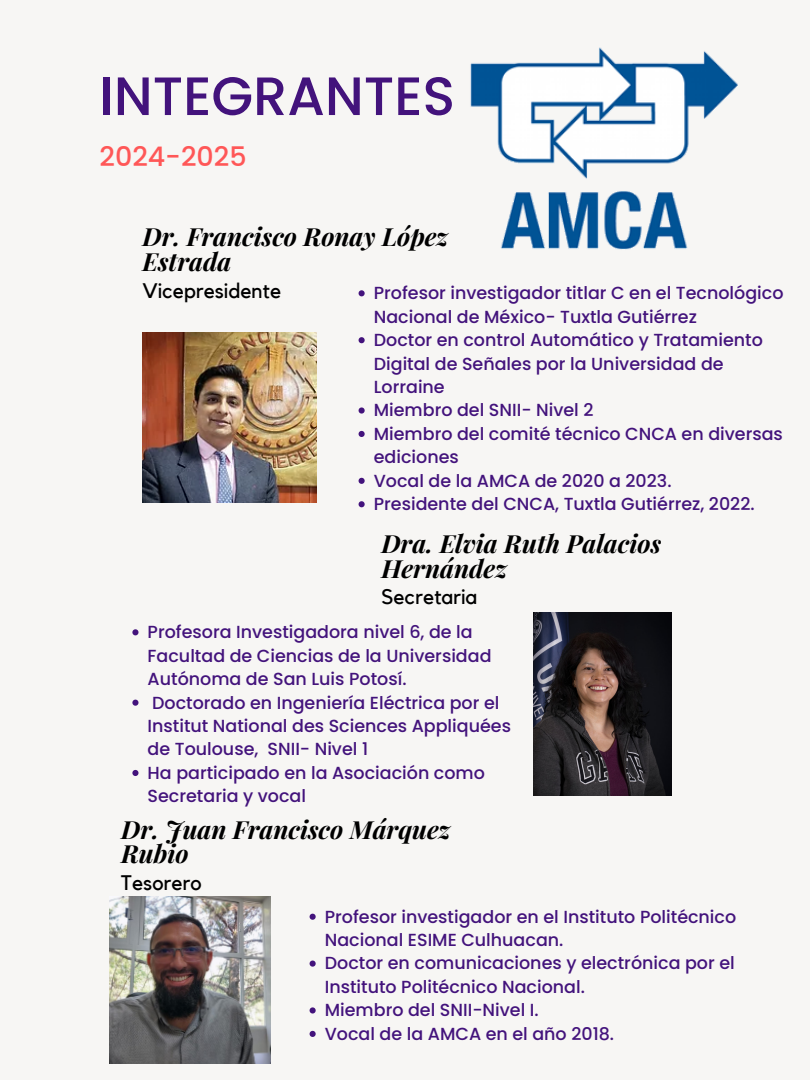
<style>
.page{position:relative;width:810px;height:1080px;background:#f7f6f4}
.page>*{position:absolute;margin:0;border:0;box-sizing:border-box;transform-origin:0 0}
.t1{font:500 54px "Poppins";color:#43137c}
.t2{font:500 26.94px "Poppins";color:#ff5757}
.t3{font:italic 700 25px/24.9px "Playfair Display";color:#000}
.t4{font:21px "Kollektif";color:#000}
.t5{font:500 17.5px/23.4px "Poppins";color:#43137c}
</style>
<div class="page">
<img style="left:533px;top:612px;width:138px;height:184px">
<img style="left:142px;top:332px;width:174px;height:170px">
<img style="left:470px;top:47px;width:268px;height:203px">
<img style="left:109px;top:896px;width:161px;height:167px">
<svg style="left:132px;top:629px;width:6px;height:6px"></svg>
<svg style="left:132px;top:700px;width:6px;height:6px"></svg>
<svg style="left:132px;top:770px;width:6px;height:6px"></svg>
<svg style="left:310px;top:914px;width:6px;height:6px"></svg>
<svg style="left:310px;top:961px;width:6px;height:6px"></svg>
<svg style="left:310px;top:1007px;width:6px;height:7px"></svg>
<svg style="left:310px;top:1031px;width:6px;height:6px"></svg>
<svg style="left:359px;top:290px;width:6px;height:6px"></svg>
<svg style="left:359px;top:337px;width:6px;height:6px"></svg>
<svg style="left:359px;top:407px;width:6px;height:7px"></svg>
<svg style="left:359px;top:431px;width:6px;height:6px"></svg>
<svg style="left:359px;top:478px;width:6px;height:6px"></svg>
<svg style="left:359px;top:501px;width:6px;height:6px"></svg>
<h1 class="t1" style="left:100px;top:58px;width:357px">INTEGRANTES</h1>
<h2 class="t2" style="left:100px;top:138px;width:149px">2024-2025</h2>
<h3 class="t3" style="left:142px;top:224px;width:307px">Dr. Francisco Ronay López<br>Estrada</h3>
<p class="t4" style="left:142px;top:281px;width:140px">Vicepresidente</p>
<p class="t5" style="left:374px;top:281px;width:411px">Profesor investigador titlar C en el Tecnológico Nacional de México- Tuxtla Gutiérrez<br>Doctor en control Automático y Tratamiento Digital de Señales por la Universidad de Lorraine<br>Miembro del SNII- Nivel 2<br>Miembro del comité técnico CNCA en diversas ediciones<br>Vocal de la AMCA de 2020 a 2023.<br>Presidente del CNCA, Tuxtla Gutiérrez, 2022.</p>
<h3 class="t3" style="left:381px;top:530px;width:281px">Dra. Elvia Ruth Palacios<br>Hernández</h3>
<p class="t4" style="left:381px;top:587px;width:97px">Secretaria</p>
<p class="t5" style="left:148px;top:620px;width:365px">Profesora Investigadora nivel 6, de la Facultad de Ciencias de la Universidad Autónoma de San Luis Potosí.<br>Doctorado en Ingeniería Eléctrica por el Institut National des Sciences Appliquées de Toulouse, SNII- Nivel 1<br>Ha participado en la Asociación como Secretaria y vocal</p>
<h3 class="t3" style="left:121px;top:816px;width:331px">Dr. Juan Francisco Márquez<br>Rubio</h3>
<p class="t4" style="left:121px;top:873px;width:82px">Tesorero</p>
<p class="t5" style="left:325px;top:905px;width:413px">Profesor investigador en el Instituto Politécnico Nacional ESIME Culhuacan.<br>Doctor en comunicaciones y electrónica por el Instituto Politécnico Nacional.<br>Miembro del SNII-Nivel I.<br>Vocal de la AMCA en el año 2018.</p>
</div>
